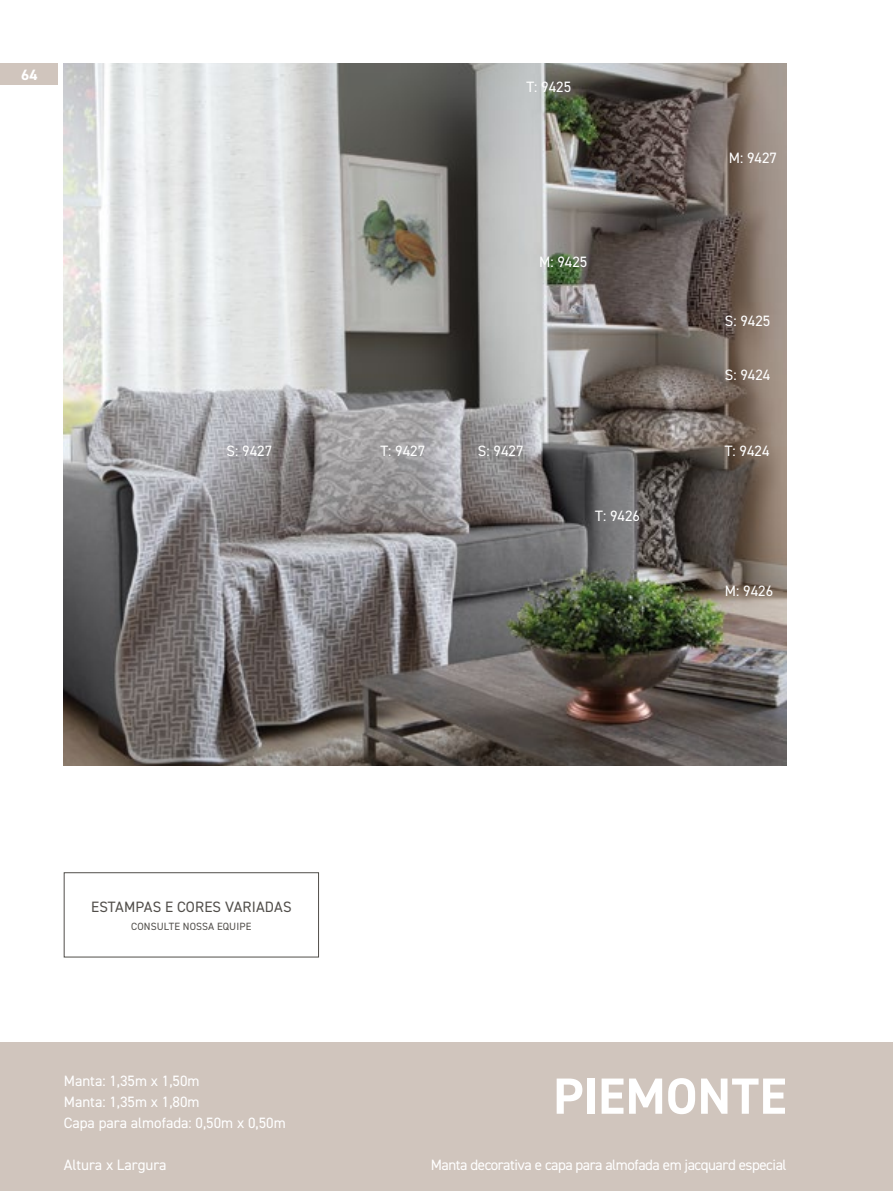
<style>
.page{position:relative;width:893px;height:1191px;background:#fff}
.page>*{position:absolute;margin:0;border:0;box-sizing:border-box;transform-origin:0 0}
.t1{font:700 51px "DIN2014";color:#fff}
.t2{font:15px/21px "DIN2014";color:#fff}
.t3{font:15px "DIN2014";letter-spacing:-.03em;color:#fff}
.t4{font:15px "DIN2014";letter-spacing:.01em;color:#514e4a}
.t5{font:700 15px "DIN2014";color:#fff}
.t6{font:10.5px "DIN2014";letter-spacing:.01em;color:#514e4a}
</style>
<div class="page">
<div style="left:0;top:1042px;width:893px;height:149px;background:#d0c5bd"></div>
<img style="left:64px;top:64px;width:723px;height:701px">
<div style="left:64px;top:872px;width:255px;height:85px;border:1px solid #514e4a"></div>
<div style="left:0;top:64px;width:57px;height:21px;background:#d0c5bd"></div>
<p class="t5" style="left:21px;top:65px;width:18px">64</p>
<p class="t2" style="left:526px;top:76px;width:46px">T: 9425</p>
<p class="t2" style="left:539px;top:251px;width:50px">M: 9425</p>
<p class="t2" style="left:227px;top:440px;width:47px">S: 9427</p>
<p class="t2" style="left:380px;top:440px;width:46px">T: 9427</p>
<p class="t2" style="left:478px;top:440px;width:47px">S: 9427</p>
<p class="t2" style="left:595px;top:505px;width:46px">T: 9426</p>
<p class="t2" style="left:729px;top:147px;width:50px">M: 9427</p>
<p class="t2" style="left:725px;top:310px;width:47px">S: 9425</p>
<p class="t2" style="left:725px;top:364px;width:47px">S: 9424</p>
<p class="t2" style="left:725px;top:440px;width:46px">T: 9424</p>
<p class="t2" style="left:725px;top:579px;width:50px">M: 9426</p>
<p class="t4" style="left:91px;top:897px;width:202px">ESTAMPAS E CORES VARIADAS</p>
<p class="t6" style="left:131px;top:920px;width:122px">CONSULTE NOSSA EQUIPE</p>
<p class="t2" style="left:64px;top:1069px;width:223px">Manta: 1,35m x 1,50m<br>Manta: 1,35m x 1,80m<br>Capa para almofada: 0,50m x 0,50m</p>
<p class="t2" style="left:64px;top:1153px;width:104px">Altura x Largura</p>
<h1 class="t1" style="left:553px;top:1062px;width:235px">PIEMONTE</h1>
<p class="t3" style="left:431px;top:1155px;width:357px">Manta decorativa e capa para almofada em jacquard especial</p>
</div>
